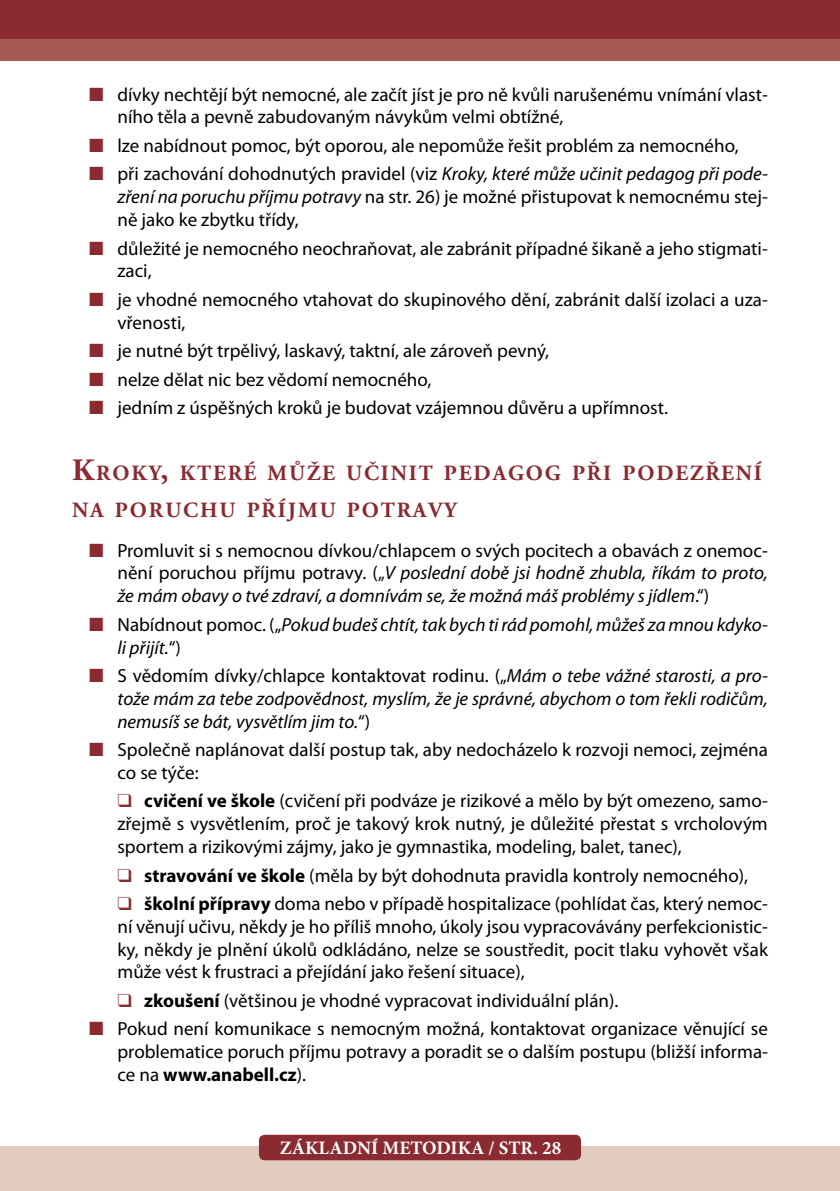
<style>
.page{position:relative;width:840px;height:1191px;background:#fff}
.page>*{position:absolute;margin:0;border:0;box-sizing:border-box;transform-origin:0 0}
.t1{font:700 21.8px/37.2px "Adobe Garamond Pro";letter-spacing:.085em;color:#892b30}
.t2{font:19px/22.8px "Myriad Pro";color:#000}
.t3{font:italic 19px/22.8px "Myriad Pro";color:#000;text-align:justify}
.t4{font:700 19px "Minion Pro";color:#fff}
.s1{font-family:"Dixieland Normal";color:#892b30}
.s2{font-style:italic}
.s3{font-size:31px}
.s4{font-family:"Dixieland Normal";font-style:normal;color:#892b30}
.s5{font-style:normal}
.s6{font-weight:700}
</style>
<div class="page">
<div style="left:0;top:0;width:839px;height:60px;background:#a65a51"></div>
<div style="left:0;top:1146px;width:839px;height:45px;background:#e3cabe"></div>
<div style="left:0;top:0;width:839px;height:39px;background:#892b30"></div>
<div style="left:259px;top:1134px;width:321px;height:26px;background:#892b30;border-radius:6px"></div>
<p class="t2" style="left:117px;top:83px;width:651px;text-indent:-28px"><span class="s1">N</span> dívky nechtějí být nemocné, ale začít jíst je pro ně kvůli narušenému vnímání vlast&shy;ního těla a pevně zabudovaným návykům velmi obtížné,</p>
<p class="t2" style="left:89px;top:131px;width:680px;line-height:28.4px"><span class="s1">N</span> lze nabídnout pomoc, být oporou, ale nepomůže řešit problém za nemocného,<br><span class="s1">N</span> při zachování dohodnutých pravidel (viz <span class="s2">Kroky, které může učinit pedagog při pode-</span></p>
<p class="t2" style="left:117px;top:185px;width:651px"><span class="s2">zření na poruchu příjmu potravy</span> na str. 26) je možné přistupovat k nemocnému stej&shy;ně jako ke zbytku třídy,</p>
<p class="t2" style="left:117px;top:236px;width:651px;text-indent:-28px"><span class="s1">N</span> důležité je nemocného neochraňovat, ale zabránit případné šikaně a jeho stigmati&shy;zaci,</p>
<p class="t2" style="left:117px;top:288px;width:651px;text-indent:-28px"><span class="s1">N</span> je vhodné nemocného vtahovat do skupinového dění, zabránit další izolaci a uza&shy;vřenosti,</p>
<p class="t2" style="left:89px;top:336px;width:580px;line-height:28.4px"><span class="s1">N</span> je nutné být trpělivý, laskavý, taktní, ale zároveň pevný,<br><span class="s1">N</span> nelze dělat nic bez vědomí nemocného,<br><span class="s1">N</span> jedním z úspěšných kroků je budovat vzájemnou důvěru a upřímnost.</p>
<p class="t1" style="left:72px;top:454px;width:691px"><span class="s3">K</span>RO KY<span class="s3">,</span> KTERÉ MŮŽE UČINIT PEDAGOG PŘI PODEZŘENÍ<br>NA PORUCHU PŘÍJMU POTRAVY</p>
<p class="t3" style="left:117px;top:538px;width:651px;text-indent:-28px"><span class="s4">N</span> <span class="s5">Promluvit si s nemocnou dívkou/chlapcem o svých pocitech a obavách z onemoc&shy;nění poruchou příjmu potravy. („</span>V poslední době jsi hodně zhubla, říkám to proto, že mám obavy o tvé zdraví, a domnívám se, že možná máš problémy s jídlem<span class="s5">.“)</span></p>
<p class="t3" style="left:117px;top:612px;width:651px;text-indent:-28px"><span class="s4">N</span> <span class="s5">Nabídnout pomoc. („</span>Pokud budeš chtít, tak bych ti rád pomohl, můžeš za mnou kdyko&shy;li přijít.<span class="s5">“)</span></p>
<p class="t3" style="left:117px;top:664px;width:651px;text-indent:-28px"><span class="s4">N</span> <span class="s5">S vědomím dívky/chlapce kontaktovat rodinu. („</span>Mám o tebe vážné starosti, a pro&shy;tože mám za tebe zodpovědnost, myslím, že je správné, abychom o tom řekli rodičům, nemusíš se bát, vysvětlím jim to.<span class="s5">“)</span></p>
<p class="t2" style="left:117px;top:738px;width:651px;text-indent:-28px"><span class="s1">N</span> Společně naplánovat další postup tak, aby nedocházelo k rozvoji nemoci, zejména co se týče:</p>
<p class="t2" style="left:117px;top:789px;width:651px;text-align:justify"><span class="s1">Q</span> <span class="s6">cvičení ve škole</span> (cvičení při podváze je rizikové a mělo by být omezeno, samo&shy;zřejmě s vysvětlením, proč je takový krok nutný, je důležité přestat s vrcholovým sportem a rizikovými zájmy, jako je gymnastika, modeling, balet, tanec),</p>
<p class="t2" style="left:117px;top:860px;width:651px;line-height:28.4px"><span class="s1">Q</span> <span class="s6">stravování ve škole</span> (měla by být dohodnuta pravidla kontroly nemocného),<br><span class="s1">Q</span> <span class="s6">školní přípravy</span> doma nebo v případě hospitalizace (pohlídat čas, který nemoc-</p>
<p class="t2" style="left:117px;top:914px;width:651px;text-align:justify">ní věnují učivu, někdy je ho příliš mnoho, úkoly jsou vypracovávány perfekcionistic&shy;ky, někdy je plnění úkolů odkládáno, nelze se soustředit, pocit tlaku vyhovět však může vést k frustraci a přejídání jako řešení situace),</p>
<p class="t2" style="left:89px;top:986px;width:680px;line-height:28.4px;text-indent:28px"><span class="s1">Q</span> <span class="s6">zkoušení</span> (většinou je vhodné vypracovat individuální plán).<br><span class="s1">N</span> Pokud není komunikace s nemocným možná, kontaktovat organizace věnující se</p>
<p class="t2" style="left:117px;top:1040px;width:651px">problematice poruch příjmu potravy a poradit se o dalším postupu (bližší informa&shy;ce na <span class="s6">www.anabell.cz</span>).</p>
<p class="t4" style="left:280px;top:1134px;width:272px">ZÁKLADNÍ METODIKA / STR. 28</p>
</div>
